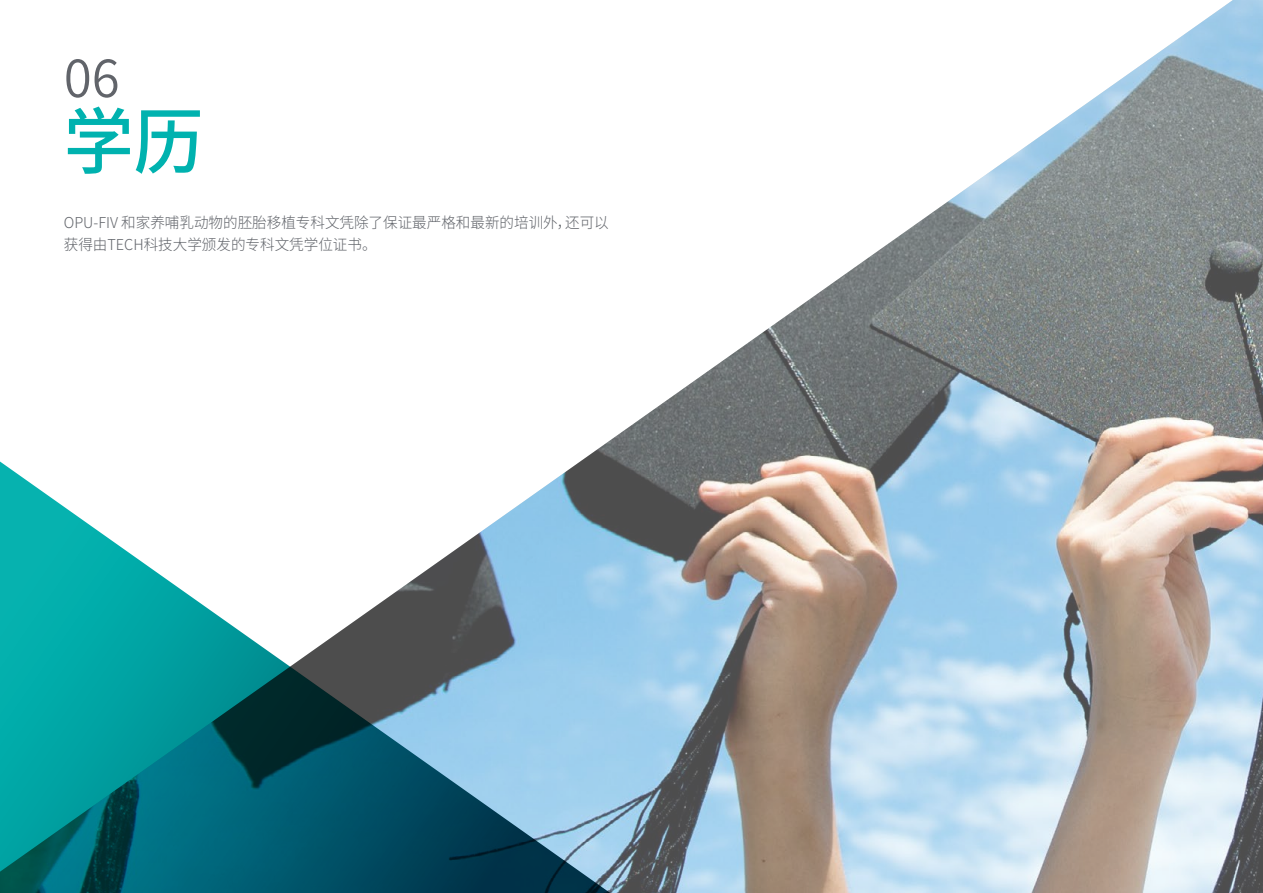
<style>
.page{position:relative;width:1263px;height:893px;background:#fff}
.page>*{position:absolute;margin:0;border:0;box-sizing:border-box;transform-origin:0 0}
.t1{font:500 72px "Source Han Sans CN";color:#00b2af}
.t2{font:52.5px "Source Han Sans CN";color:#61646a}
.t3{font:300 15px/22.5px "Source Han Sans CN";color:#61646a}
</style>
<div class="page">
<img style="left:602px;top:0;width:661px;height:893px">
<svg style="left:0;top:446px;width:640px;height:447px"></svg>
<h2 class="t2" style="left:64px;top:48px;width:57px">06</h2>
<h1 class="t1" style="left:64px;top:101px;width:141px">学历</h1>
<p class="t3" style="left:64px;top:211px;width:546px">OPU-FIV 和家养哺乳动物的胚胎移植专科文凭除了保证最严格和最新的培训外，还可以获得由TECH科技大学颁发的专科文凭学位证书。</p>
</div>
